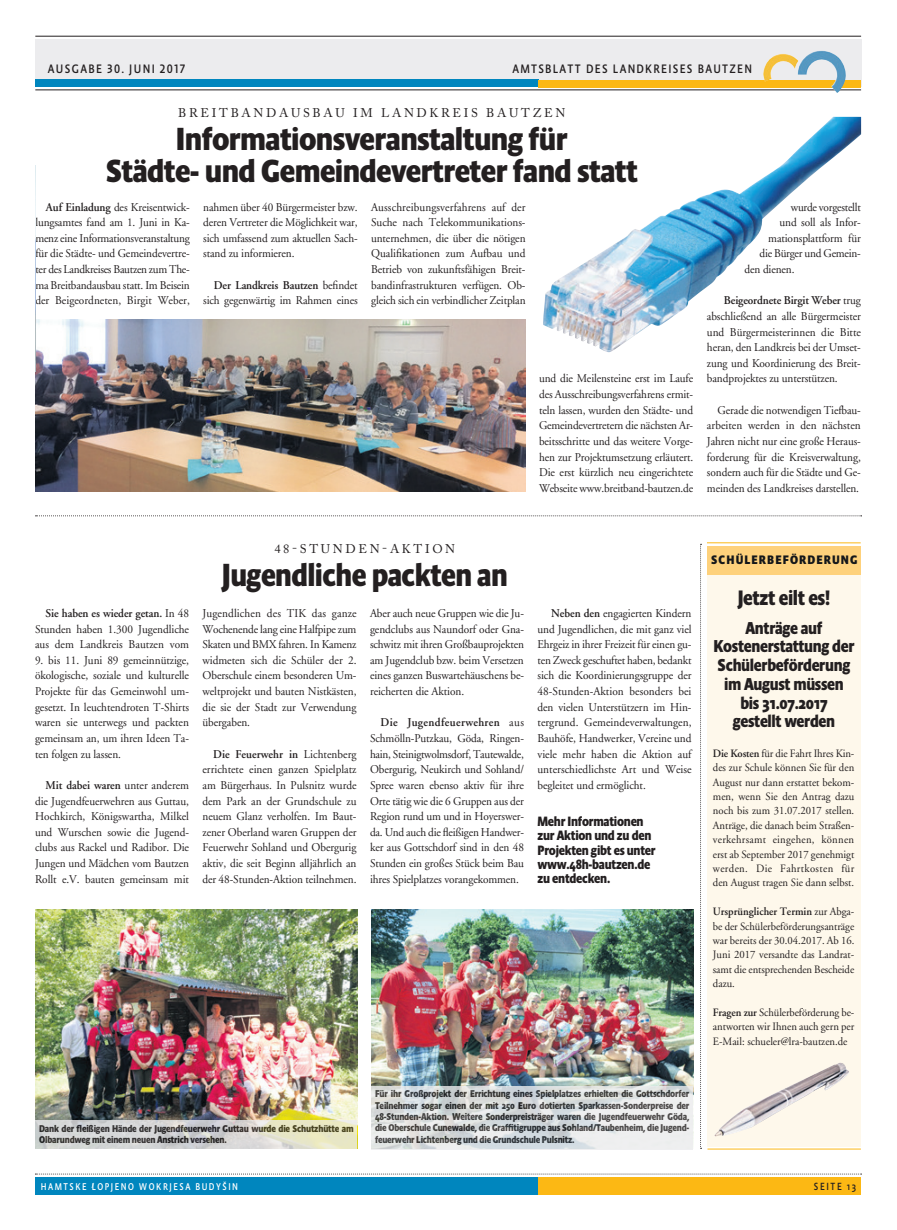
<style>
.page{position:relative;width:897px;height:1230px;background:#fff}
.page>*{position:absolute;margin:0;border:0;box-sizing:border-box;transform-origin:0 0}
.t1{font:700 32.5px/32.5px "Absara Sans Head OT";letter-spacing:-.02em;color:#231f20;text-align:center}
.t2{font:700 32.5px "Absara Sans Head OT";letter-spacing:-.02em;color:#231f20;scale:.96 1}
.t3{font:700 21.25px "Absara Sans Head OT";letter-spacing:-.02em;color:#231f20;scale:.95 1}
.t4{font:700 17.5px/18.8px "Absara Sans Head OT";letter-spacing:-.02em;color:#231f20;text-align:center;scale:.95 1}
.t5{font:700 13.75px/14.4px "Absara Sans Head OT";letter-spacing:-.02em;color:#231f20;scale:.95 1}
.t6{font:12.5px "Adobe Caslon Pro";letter-spacing:.215em;color:#231f20}
.t7{font:12.5px "Absara Sans Head OT";letter-spacing:.1em;color:#231f20}
.t8{font:700 12.5px "Absara Sans Head OT";letter-spacing:.085em;color:#14171a}
.t9{font:11.88px/15.6px "Adobe Garamond";letter-spacing:-.01em;color:#231f20;text-align:justify;scale:.95 1}
.t10{font:11.25px/14.4px "Adobe Garamond";color:#231f20;text-align:justify;scale:.95 1}
.t11{font:10.62px "Absara Sans Head OT";letter-spacing:.16em;color:#231f20;scale:.95 1}
.t12{font:700 10px/11.2px "Absara Sans Head OT";letter-spacing:-.02em;color:#231f20;scale:.95 1}
.t13{font:10px "Absara Sans Head OT";letter-spacing:.16em;color:#fff;scale:.95 1}
.s1{font-weight:600}
</style>
<div class="page">
<div style="left:35px;top:1177px;width:504px;height:17px;background:#0086be"></div>
<div style="left:538px;top:1177px;width:323px;height:18px;background:#fcb814"></div>
<svg style="left:35px;top:1173px;width:827px;height:1px"></svg>
<div style="left:35px;top:39px;width:826px;height:48px;background:#ececee"></div>
<div style="left:35px;top:80px;width:504px;height:7px;background:#0086be"></div>
<div style="left:538px;top:80px;width:323px;height:7px;background:#fcb814"></div>
<hr style="left:35px;top:90px;width:826px;height:1px;background:#231f20">
<hr style="left:35px;top:36px;width:826px;height:1px;background:#231f20">
<img style="left:762px;top:51px;width:85px;height:42px">
<img style="left:543px;top:117px;width:318px;height:235px">
<img style="left:35px;top:319px;width:490px;height:172px">
<svg style="left:35px;top:515px;width:826px;height:1px"></svg>
<img style="left:35px;top:909px;width:322px;height:211px">
<img style="left:371px;top:909px;width:322px;height:176px">
<svg style="left:35px;top:1120px;width:322px;height:28px"></svg>
<svg style="left:371px;top:1085px;width:322px;height:64px"></svg>
<svg style="left:700px;top:544px;width:1px;height:605px"></svg>
<div style="left:707px;top:547px;width:153px;height:599px;background:#fef8eb"></div>
<hr style="left:707px;top:1148px;width:153px;height:1px;background:#fcb814">
<div style="left:707px;top:547px;width:154px;height:28px;background:#fed17b"></div>
<hr style="left:707px;top:542px;width:153px;height:1px;background:#fcb814">
<img style="left:714px;top:1062px;width:135px;height:74px">
<img style="left:35px;top:165px;width:1px;height:207px">
<p class="t7" style="left:48px;top:61px;width:139px">AUSGABE 30. JUNI 2017</p>
<p class="t7" style="left:512px;top:61px;width:241px">AMTSBLATT DES LANDKREISES BAUTZEN</p>
<p class="t6" style="left:178px;top:106px;width:388px">BREITBANDAUSBAU IM LANDKREIS BAUTZEN</p>
<h1 class="t1" style="left:106px;top:122px;width:533px">Informationsveranstaltung für<br>Städte- und Gemeindevertreter fand statt</h1>
<p class="t9" style="left:35px;top:199px;width:164px;text-indent:11px"><span class="s1">Auf Einladung</span> des Kreisentwick&shy;lungsamtes fand am 1. Juni in Ka&shy;menz eine Informationsveranstaltung für die Städte- und Gemeindevertre&shy;ter des Landkreises Bautzen zum The&shy;ma Breitbandausbau statt. Im Beisein der Beigeordneten, Birgit Weber,</p>
<p class="t9" style="left:203px;top:199px;width:164px">nahmen über 40 Bürgermeister bzw. deren Vertreter die Möglichkeit war, sich umfassend zum aktuellen Sach&shy;stand zu informieren.</p>
<p class="t9" style="left:203px;top:277px;width:164px;text-align:right"><span class="s1">Der Landkreis Bautzen</span> befindet sich gegenwärtig im Rahmen eines</p>
<p class="t9" style="left:371px;top:199px;width:164px">Ausschreibungsverfahrens auf der Suche nach Telekommunikations&shy;unternehmen, die über die nötigen Qualifikationen zum Aufbau und Betrieb von zukunftsfähigen Breit&shy;bandinfrastrukturen verfügen. Ob&shy;gleich sich ein verbindlicher Zeitplan</p>
<p class="t9" style="left:539px;top:371px;width:164px">und die Meilensteine erst im Laufe des Ausschreibungsverfahrens ermit&shy;teln lassen, wurden den Städte- und Gemeindevertretern die nächsten Ar&shy;beitsschritte und das weitere Vorge&shy;hen zur Projektumsetzung erläutert.<br>Die erst kürzlich neu eingerichtete Webseite www.breitband-bautzen.de</p>
<p class="t9" style="left:790px;top:199px;width:75px">wurde vorgestellt</p>
<p class="t9" style="left:779px;top:215px;width:87px">und soll als Infor-</p>
<p class="t9" style="left:768px;top:230px;width:99px">mationsplattform für</p>
<p class="t9" style="left:759px;top:246px;width:108px">die Bürger und Gemein-</p>
<p class="t9" style="left:744px;top:262px;width:54px">den dienen.</p>
<p class="t9" style="left:707px;top:293px;width:163px;text-indent:17px"><span class="s1">Beigeordnete Birgit Weber</span> trug abschließend an alle Bürgermeister und Bürgermeisterinnen die Bitte heran, den Landkreis bei der Umset&shy;zung und Koordinierung des Breit&shy;bandprojektes zu unterstützen.</p>
<p class="t9" style="left:707px;top:402px;width:163px;text-indent:11px">Gerade die notwendigen Tiefbau&shy;arbeiten werden in den nächsten Jahren nicht nur eine große Heraus&shy;forderung für die Kreisverwaltung, sondern auch für die Städte und Ge&shy;meinden des Landkreises darstellen.</p>
<p class="t9" style="left:35px;top:605px;width:164px;text-indent:11px"><span class="s1">Sie haben es wieder getan.</span> In 48<br>Stunden haben 1.300 Jugendliche aus dem Landkreis Bautzen vom</p>
<p class="t9" style="left:35px;top:652px;width:164px">9. bis 11. Juni 89 gemeinnützige, ökologische, soziale und kulturelle Projekte für das Gemeinwohl um&shy;gesetzt. In leuchtendroten T-Shirts waren sie unterwegs und packten gemeinsam an, um ihren Ideen Ta&shy;ten folgen zu lassen.</p>
<p class="t9" style="left:35px;top:777px;width:164px;text-indent:11px"><span class="s1">Mit dabei waren</span> unter anderem die Jugendfeuerwehren aus Guttau, Hochkirch, Königswartha, Milkel und Wurschen sowie die Jugend&shy;clubs aus Rackel und Radibor. Die Jungen und Mädchen vom Bautzen Rollt e.V. bauten gemeinsam mit</p>
<p class="t6" style="left:274px;top:541px;width:182px">48-STUNDEN-AKTION</p>
<h1 class="t2" style="left:222px;top:555px;width:299px">Jugendliche packten an</h1>
<p class="t9" style="left:202px;top:605px;width:164px">Jugendlichen des TIK das ganze Wochenende lang eine Halfpipe zum Skaten und BMX fahren. In Kamenz widmeten sich die Schüler der 2.<br>Oberschule einem besonderen Um&shy;weltprojekt und bauten Nistkästen, die sie der Stadt zur Verwendung übergaben.</p>
<p class="t9" style="left:202px;top:746px;width:164px;text-indent:11px"><span class="s1">Die Feuerwehr in</span> Lichtenberg errichtete einen ganzen Spielplatz am Bürgerhaus. In Pulsnitz wurde dem Park an der Grundschule zu neuem Glanz verholfen. Im Baut&shy;zener Oberland waren Gruppen der Feuerwehr Sohland und Obergurig aktiv, die seit Beginn alljährlich an der 48-Stunden-Aktion teilnehmen.</p>
<p class="t9" style="left:370px;top:605px;width:164px">Aber auch neue Gruppen wie die Ju&shy;gendclubs aus Naundorf oder Gna&shy;schwitz mit ihren Großbauprojekten am Jugendclub bzw. beim Versetzen eines ganzen Buswartehäuschens be&shy;reicherten die Aktion.</p>
<p class="t9" style="left:370px;top:715px;width:164px;text-indent:11px"><span class="s1">Die Jugendfeuerwehren</span> aus Schmölln-Putzkau, Göda, Ringen&shy;hain, Steinigtwolmsdorf, Tautewalde, Obergurig, Neukirch und Sohland/ Spree waren ebenso aktiv für ihre Orte tätig wie die 6 Gruppen aus der Region rund um und in Hoyerswer&shy;da. Und auch die fleißigen Handwer&shy;ker aus Gottschdorf sind in den 48<br>Stunden ein großes Stück beim Bau ihres Spielplatzes vorangekommen.</p>
<p class="t9" style="left:537px;top:605px;width:164px;text-indent:14px"><span class="s1">Neben den</span> engagierten Kindern und Jugendlichen, die mit ganz viel Ehrgeiz in ihrer Freizeit für einen gu&shy;ten Zweck geschuftet haben, bedankt sich die Koordinierungsgruppe der 48-Stunden-Aktion besonders bei den vielen Unterstützern im Hin&shy;tergrund. Gemeindeverwaltungen, Bauhöfe, Handwerker, Vereine und viele mehr haben die Aktion auf unterschiedlichste Art und Weise begleitet und ermöglicht.</p>
<p class="t5" style="left:537px;top:814px;width:126px">Mehr Informationen zur Aktion und zu den<br>Projekten gibt es unter www.48h-bautzen.de zu entdecken.</p>
<p class="t12" style="left:39px;top:1123px;width:332px">Dank der fleißigen Hände der Jugendfeuerwehr Guttau wurde die Schutzhütte am<br>Olbarundweg mit einem neuen Anstrich versehen.</p>
<p class="t12" style="left:375px;top:1088px;width:332px;text-align:justify">Für ihr Großprojekt der Errichtung eines Spielplatzes erhielten die Gottschdorfer Teilnehmer sogar einen der mit 250 Euro dotierten Sparkassen-Sonderpreise der 48-Stunden-Aktion. Weitere Sonderpreisträger waren die Jugendfeuerwehr Göda, die Oberschule Cunewalde, die Graffitigruppe aus Sohland/Taubenheim, die Jugend&shy;feuerwehr Lichtenberg und die Grundschule Pulsnitz.</p>
<p class="t8" style="left:711px;top:552px;width:148px">SCHÜLERBEFÖRDERUNG</p>
<h2 class="t3" style="left:737px;top:585px;width:99px">Jetzt eilt es!</h2>
<h3 class="t4" style="left:713px;top:618px;width:150px">Anträge auf<br>Kostenerstattung der<br>Schülerbeförderung im August müssen bis 31.07.2017<br>gestellt werden</h3>
<p class="t10" style="left:712px;top:746px;width:150px"><span class="s1">Die Kosten</span> für die Fahrt Ihres Kin&shy;des zur Schule können Sie für den August nur dann erstattet bekom&shy;men, wenn Sie den Antrag dazu noch bis zum 31.07.2017 stellen.<br>Anträge, die danach beim Straßen&shy;verkehrsamt eingehen, können erst ab September 2017 genehmigt werden. Die Fahrtkosten für den August tragen Sie dann selbst.</p>
<p class="t10" style="left:712px;top:904px;width:150px"><span class="s1">Ursprünglicher Termin</span> zur Abga&shy;be der Schülerbeförderungsanträge war bereits der 30.04.2017. Ab 16.<br>Juni 2017 versandte das Landrat&shy;samt die entsprechenden Bescheide dazu.</p>
<p class="t10" style="left:712px;top:1005px;width:150px"><span class="s1">Fragen zur</span> Schülerbeförderung be&shy;antworten wir Ihnen auch gern per E-Mail: schueler@lra-bautzen.de</p>
<p class="t13" style="left:41px;top:1180px;width:209px">HAMTSKE <sup>/</sup>LOPJENO WOKRJESA BUDYŠIN</p>
<p class="t11" style="left:813px;top:1179px;width:46px">SEITE 13</p>
</div>
